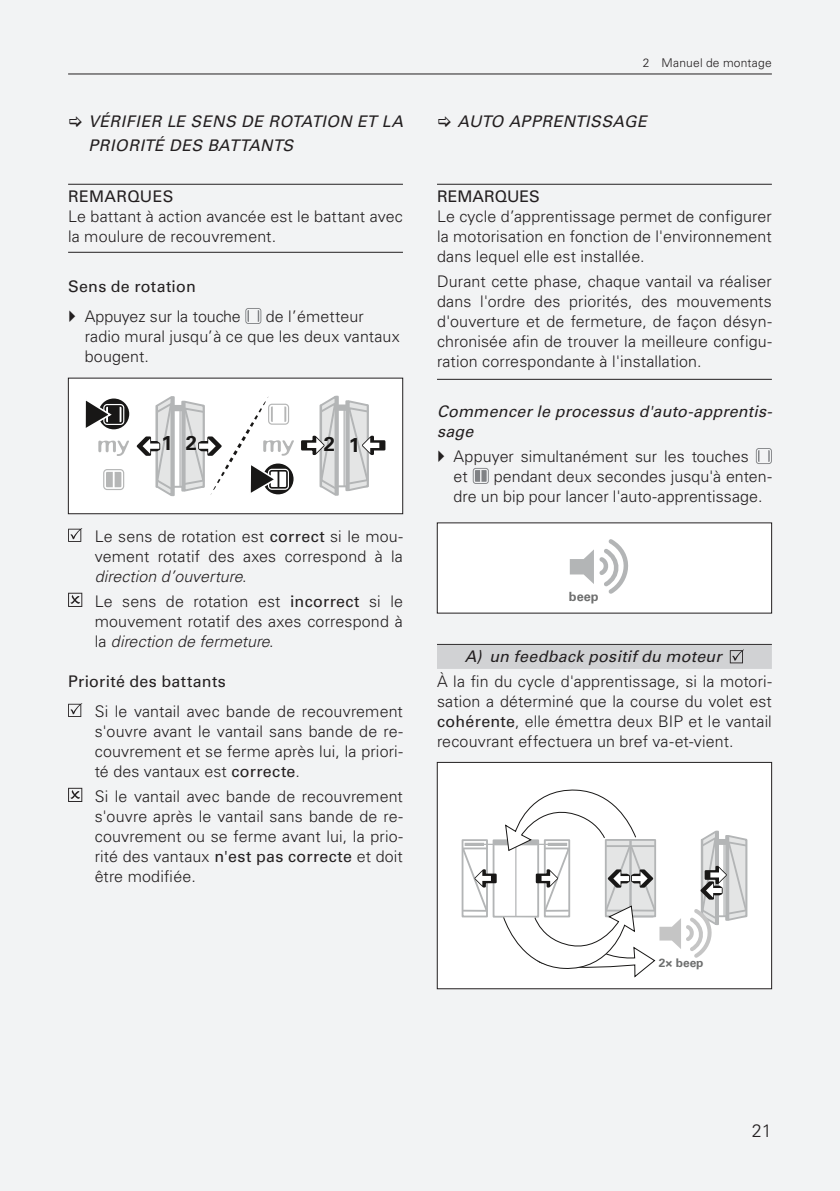
<style>
.page{position:relative;width:840px;height:1191px;background:#fff}
.page>*{position:absolute;margin:0;border:0;box-sizing:border-box;transform-origin:0 0}
.t1{font:700 20px "Univers LT Std";color:#181716}
.t2{font:300 18px "Univers LT Std";color:#231f20}
.t3{font:300 16px/20px "Univers LT Std";letter-spacing:.01em;color:#231f20;text-align:justify}
.t4{font:italic 16px/24px "Univers LT Std";letter-spacing:.015em;color:#231f20}
.t5{font:16px "Univers LT Std";letter-spacing:.02em;color:#231f20}
.t6{font:700 12.8px "Univers LT Std";color:#6e6f6f}
.t7{font:300 12px "Univers LT Std";letter-spacing:.025em;color:#231f20}
.t8{font:700 12px "Univers LT Std";color:#6e6f6f}
.s1{font-weight:400}
.s2{font-style:italic}
</style>
<div class="page">
<div style="left:0;top:0;width:839px;height:1191px;background:#f2f3f4"></div>
<hr style="left:68px;top:74px;width:703px;height:1px;background:#231f20">
<hr style="left:68px;top:184px;width:335px;height:1px;background:#231f20">
<hr style="left:68px;top:252px;width:335px;height:1px;background:#231f20">
<svg style="left:245px;top:308px;width:16px;height:16px"></svg>
<div style="left:68px;top:378px;width:334px;height:136px;background:#fff"></div>
<div style="left:181px;top:401px;width:4px;height:90px;border:2px solid #b3b5b6"></div>
<hr style="left:179px;top:410px;width:2px;height:76px;background:#b3b5b6">
<div style="left:157px;top:406px;width:46px;height:5px;background:#b3b5b6"></div>
<div style="left:171px;top:396px;width:4px;height:100px;border:2px solid #b3b5b6"></div>
<div style="left:345px;top:400px;width:4px;height:91px;border:2px solid #b3b5b6"></div>
<hr style="left:343px;top:410px;width:1px;height:76px;background:#b3b5b6">
<div style="left:320px;top:406px;width:47px;height:5px;background:#b3b5b6"></div>
<div style="left:335px;top:396px;width:3px;height:100px;border:2px solid #b3b5b6"></div>
<svg style="left:346px;top:400px;width:39px;height:92px"></svg>
<svg style="left:301px;top:396px;width:36px;height:100px"></svg>
<svg style="left:86px;top:396px;width:87px;height:100px"></svg>
<svg style="left:182px;top:396px;width:112px;height:99px"></svg>
<div style="left:68px;top:378px;width:335px;height:136px;border:1px solid #231f20"></div>
<svg style="left:68px;top:528px;width:14px;height:14px"></svg>
<svg style="left:68px;top:593px;width:14px;height:14px"></svg>
<svg style="left:68px;top:703px;width:14px;height:14px"></svg>
<svg style="left:68px;top:788px;width:14px;height:14px"></svg>
<hr style="left:437px;top:184px;width:334px;height:1px;background:#231f20">
<hr style="left:437px;top:379px;width:334px;height:1px;background:#231f20">
<hr style="left:437px;top:644px;width:334px;height:1px;background:#231f20">
<div style="left:437px;top:645px;width:334px;height:24px;background:#d1d2d4"></div>
<svg style="left:755px;top:448px;width:16px;height:16px"></svg>
<svg style="left:472px;top:468px;width:16px;height:16px"></svg>
<div style="left:437px;top:523px;width:334px;height:90px;background:#fff"></div>
<svg style="left:569px;top:539px;width:59px;height:55px"></svg>
<svg style="left:729px;top:650px;width:14px;height:13px"></svg>
<div style="left:437px;top:762px;width:334px;height:226px;background:#fff"></div>
<svg style="left:461px;top:789px;width:287px;height:189px"></svg>
<div style="left:437px;top:762px;width:334px;height:227px;border:1px solid #231f20"></div>
<p class="t4" style="left:88px;top:109px;width:316px">Vérifier le sens de rotation et la priorité des battants</p>
<p class="t5" style="left:68px;top:187px;width:61px">Remarque</p>
<p class="t5" style="left:163px;top:187px;width:12px">s</p>
<p class="t3" style="left:68px;top:206px;width:336px">Le battant à action avancée est le battant avec la moulure de recouvrement.</p>
<p class="t5" style="left:68px;top:277px;width:129px">Sens de rotation</p>
<p class="t3" style="left:85px;top:306px;width:157px">Appuyez sur la touche</p>
<p class="t3" style="left:85px;top:306px;width:316px;text-align:left;text-indent:181px">de l’émetteur radio mural jusqu’à ce que les deux vantaux bougent.</p>
<p class="t1" style="left:161px;top:431px;width:37px">1 2</p>
<p class="t1" style="left:323px;top:432px;width:38px">2 1</p>
<p class="t3" style="left:95px;top:526px;width:309px;text-indent:-8px">Le sens de rotation est <span class="s1">correct</span> si le mou&shy;vement rotatif des axes correspond à la <span class="s2">direction d’ouverture</span>.</p>
<p class="t3" style="left:95px;top:591px;width:309px">Le sens de rotation est <span class="s1">incorrect</span> si le mouvement rotatif des axes correspond à la <span class="s2">direction de fermeture</span>.</p>
<p class="t5" style="left:68px;top:672px;width:159px">Priorité des battants</p>
<p class="t3" style="left:95px;top:701px;width:309px;text-indent:-8px">S i le vantail avec bande de recouvrement s'ouvre avant le vantail sans bande de re&shy;couvrement et se ferme après lui, la priori&shy;té des vantaux est <span class="s1">correcte</span>.</p>
<p class="t3" style="left:95px;top:786px;width:309px">S i le vantail avec bande de recouvrement s'ouvre après le vantail sans bande de re&shy;couvrement ou se ferme avant lui, la prio&shy;rité des vantaux <span class="s1">n'est pas correcte</span> et doit être modifiée.</p>
<p class="t7" style="left:642px;top:55px;width:131px">2 Manuel de montage</p>
<p class="t4" style="left:457px;top:109px;width:191px">Auto apprentissage</p>
<p class="t5" style="left:437px;top:187px;width:59px">Remarque</p>
<p class="t5" style="left:529px;top:187px;width:12px">s</p>
<p class="t3" style="left:437px;top:206px;width:336px">Le cycle d’apprentissage permet de configurer la motorisation en fonction de l'environnement dans lequel elle est installée.</p>
<p class="t3" style="left:437px;top:271px;width:336px">Durant cette phase, chaque vantail va réaliser dans l'ordre des priorités, des mouvements d'ouverture et de fermeture, de façon désyn&shy;chronisée afin de trouver la meilleure configu&shy;ration correspondante à l'installation.</p>
<p class="t4" style="left:437px;top:401px;width:336px;line-height:20px">Commencer le processus d'auto-apprentis&shy;sage</p>
<p class="t3" style="left:453px;top:446px;width:297px;text-indent:-8px">Appuyer simultanément sur les touches et</p>
<p class="t3" style="left:453px;top:466px;width:320px;text-indent:40px">pendant deux secondes jusqu'à enten&shy;dre un bip pour lancer l'auto-apprentissage.</p>
<p class="t6" style="left:568px;top:589px;width:31px">beep</p>
<p class="t4" style="left:464px;top:644px;width:260px">A) un feedback positif du moteur</p>
<p class="t3" style="left:437px;top:671px;width:336px">À la fin du cycle d'apprentissage, si la motori&shy;sation a déterminé que la course du volet est <span class="s1">cohérente</span>, elle émettra deux BI P et le vantail recouvrant effectuera un bref va-et-vient.</p>
<p class="t8" style="left:658px;top:956px;width:46px">2× beep</p>
<p class="t2" style="left:751px;top:1119px;width:22px">21</p>
</div>
